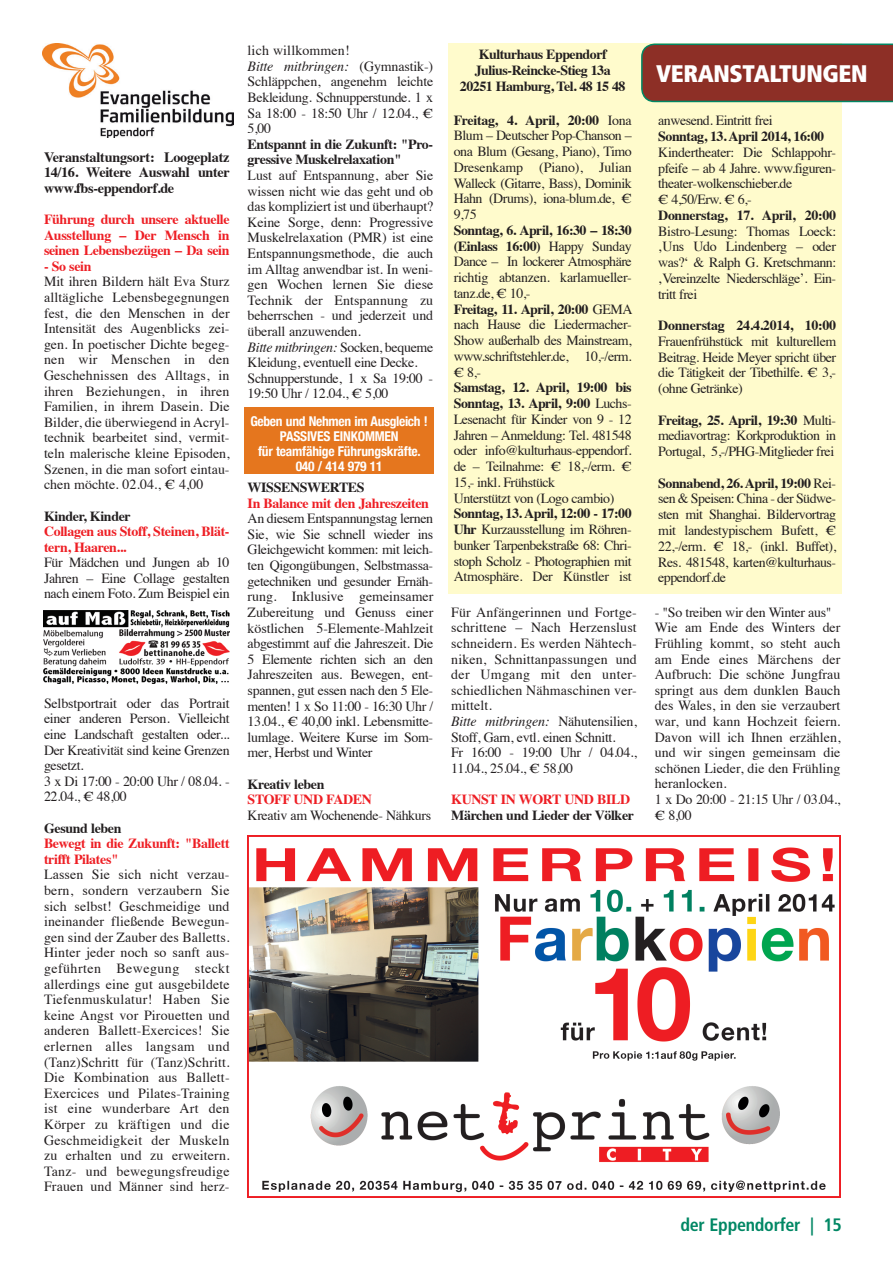
<style>
.page{position:relative;width:893px;height:1263px;background:#fff}
.page>*{position:absolute;margin:0;border:0;box-sizing:border-box;transform-origin:0 0}
.t1{font:900 condensed 24px "Frutiger";letter-spacing:-.015em;color:#fff}
.t2{font:700 condensed 18px "Frutiger";letter-spacing:-.015em;color:#008764}
.t3{font:700 14.25px/15.6px "Times";letter-spacing:-.025em;color:#231f20;text-align:justify}
.t4{font:13.95px/15.6px "Times";letter-spacing:-.025em;color:#231f20;text-align:justify}
.t5{font:13.95px/15.6px "Times";color:#231f20}
.t6{font:700 13.95px/15.8px "Times";letter-spacing:-.025em;color:#231f20}
.t7{font:13.95px/15.6px "Times";letter-spacing:.01em;color:#231f20}
.t8{font:700 13.95px/15.6px "Times";letter-spacing:-.025em;color:#ee1e24}
.t9{font:700 condensed 13.5px/15px "Helvetica Neue";letter-spacing:-.015em;color:#fff;text-align:center}
.s1{font-style:italic}
.s2{font-weight:700}
.s3{font-style:inherit}
</style>
<div class="page">
<div style="left:42px;top:610px;width:190px;height:74px;background:linear-gradient(to bottom,#fff,#fff)"></div>
<img style="left:44px;top:610px;width:186px;height:74px">
<img style="left:43px;top:43px;width:190px;height:95px">
<div style="left:448px;top:43px;width:394px;height:551px;background:#fffbcc"></div>
<div style="left:641px;top:44px;width:252px;height:58px;background:#8d2f26"></div>
<div style="left:245px;top:407px;width:189px;height:66px;background:#e5761e"></div>
<img style="left:248px;top:836px;width:592px;height:362px">
<p class="t3" style="left:44px;top:148px;width:187px">Veranstaltungsort: Loogeplatz 14/16. Weitere Auswahl unter www.fbs-eppendorf.de</p>
<p class="t8" style="left:44px;top:210px;width:187px;text-align:justify">Führung durch unsere aktuelle Ausstellung – Der Mensch in seinen Lebensbezügen – Da sein</p>
<p class="t8" style="left:44px;top:257px;width:49px">- So sein</p>
<p class="t4" style="left:44px;top:273px;width:187px">Mit ihren Bildern hält Eva Sturz alltägliche Lebensbegegnungen fest, die den Menschen in der Intensität des Augenblicks zei&shy;gen. In poetischer Dichte begeg&shy;nen wir Menschen in den Geschehnissen des Alltags, in ihren Beziehungen, in ihren Familien, in ihrem Dasein. Die Bilder, die überwiegend in Acryl&shy;technik bearbeitet sind, vermit&shy;teln malerische kleine Episoden, Szenen, in die man sofort eintau&shy;chen möchte. 02.04., € 4,00</p>
<p class="t6" style="left:44px;top:506px;width:88px">Kinder, Kinder</p>
<p class="t8" style="left:44px;top:522px;width:187px">Collagen aus Stoff, Steinen, Blät&shy;tern, Haaren...</p>
<p class="t4" style="left:44px;top:554px;width:187px">Für Mädchen und Jungen ab 10<br>Jahren – Eine Collage gestalten nach einem Foto. Zum Beispiel ein</p>
<p class="t4" style="left:44px;top:694px;width:187px;text-align:left">Selbstportrait oder das Portrait einer anderen Person. Vielleicht eine Landschaft gestalten oder...<br>Der Kreativität sind keine Grenzen gesetzt.<br>3 x Di 17:00 - 20:00 Uhr / 08.04. -<br>22.04., € 48,00</p>
<p class="t6" style="left:44px;top:818px;width:79px">Gesund leben</p>
<p class="t8" style="left:44px;top:834px;width:187px">Bewegt in die Zukunft: "Ballett trifft Pilates"</p>
<p class="t4" style="left:44px;top:866px;width:187px">Lassen Sie sich nicht verzau&shy;bern, sondern verzaubern Sie sich selbst! Geschmeidige und ineinander fließende Bewegun&shy;gen sind der Zauber des Balletts.<br>Hinter jeder noch so sanft aus&shy;geführten Bewegung steckt allerdings eine gut ausgebildete Tiefenmuskulatur! Haben Sie keine Angst vor Pirouetten und anderen Ballett-Exercices! Sie erlernen alles langsam und (Tanz)Schritt für (Tanz)Schritt.<br>Die Kombination aus Ballett-Exercices und Pilates-Training ist eine wunderbare Art den Körper zu kräftigen und die Geschmeidigkeit der Muskeln zu erhalten und zu erweitern.<br>Tanz- und bewegungsfreudige Frauen und Männer sind herz-</p>
<p class="t4" style="left:248px;top:42px;width:187px;text-align:left">lich willkommen!<br><span class="s1">Bitte mitbringen:</span> (Gymnastik-)<br>Schläppchen, angenehm leichte<br>Bekleidung. Schnupperstunde. 1 x<br>Sa 18:00 - 18:50 Uhr / 12.04., €<br>5,00</p>
<p class="t6" style="left:248px;top:135px;width:187px">Entspannt in die Zukunft: "Pro&shy;gressive Muskelrelaxation"</p>
<p class="t4" style="left:248px;top:166px;width:187px;text-align:left">Lust auf Entspannung, aber Sie wissen nicht wie das geht und ob das kompliziert ist und überhaupt?<br>Keine Sorge, denn: Progressive<br>Muskelrelaxation (PMR) ist eine<br>Entspannungsmethode, die auch im Alltag anwendbar ist. In weni&shy;gen Wochen lernen Sie diese<br>Technik der Entspannung zu beherrschen - und jederzeit und überall anzuwenden.<br><span class="s1">Bitte mitbringen:</span> Socken, bequeme<br>Kleidung, eventuell eine Decke.<br>Schnupperstunde, 1 x Sa 19:00 -<br>19:50 Uhr / 12.04., € 5,00</p>
<p class="t9" style="left:250px;top:412px;width:179px">Geben und Nehmen im Ausgleich !<br>PASSIVES EINKOMMEN<br>für teamfähige Führungskräfte.<br>040 / 414 979 11</p>
<p class="t6" style="left:248px;top:478px;width:119px">WISSENSWERTES</p>
<p class="t8" style="left:248px;top:494px;width:183px">In Balance mit den Jahreszeiten</p>
<p class="t4" style="left:248px;top:510px;width:187px">An diesem Entspannungstag lernen Sie, wie Sie schnell wieder ins Gleichgewicht kommen: mit leich&shy;ten Qigongübungen, Selbstmassa&shy;getechniken und gesunder Ernäh&shy;rung. Inklusive gemeinsamer Zubereitung und Genuss einer köstlichen 5-Elemente-Mahlzeit abgestimmt auf die Jahreszeit. Die 5 Elemente richten sich an den Jahreszeiten aus. Bewegen, ent&shy;spannen, gut essen nach den 5 Ele&shy;menten! 1 x So 11:00 - 16:30 Uhr / 13.04., € 40,00 inkl. Lebensmitte&shy;lumlage. Weitere Kurse im Som&shy;mer, Herbst und Winter</p>
<p class="t6" style="left:248px;top:774px;width:78px">Kreativ leben</p>
<p class="t8" style="left:248px;top:790px;width:126px">STOFF UND FADEN</p>
<p class="t4" style="left:248px;top:806px;width:185px">Kreativ am Wochenende- Nähkurs</p>
<p class="t6" style="left:460px;top:45px;width:167px;text-align:center">Kulturhaus Eppendorf<br>Julius-Reincke-Stieg 13a<br>20251 Hamburg, Tel. 48 15 48</p>
<p class="t4" style="left:454px;top:111px;width:180px"><span class="s2">Freitag, 4. April, 20:00</span> Iona Blum – Deutscher Pop-Chanson – ona Blum (Gesang, Piano), Timo Dresenkamp (Piano), Julian Walleck (Gitarre, Bass), Dominik Hahn (Drums), iona-blum.de, € 9,75</p>
<p class="t4" style="left:454px;top:221px;width:180px;text-align:left"><span class="s2">Sonntag, 6. April, 16:30 – 18:30 (Einlass 16:00)</span> Happy Sunday<br>Dance – In lockerer Atmosphäre richtig abtanzen. karlamueller&shy;tanz.de, € 10,-<br><span class="s2">Freitag, 11. April, 20:00</span> GEMA nach Hause die Liedermacher-<br>Show außerhalb des Mainstream, www.schriftstehler.de, 10,-/erm. € 8,-</p>
<p class="t4" style="left:454px;top:378px;width:179px;text-align:left"><span class="s2">Samstag, 12. April, 19:00 bis<br>Sonntag, 13. April, 9:00</span> Luchs-<br>Lesenacht für Kinder von 9 - 12<br>Jahren – Anmeldung: Tel. 481548 oder info@kulturhaus-eppendorf. de – Teilnahme: € 18,-/erm. €<br>15,- inkl. Frühstück<br>Unterstützt von (Logo cambio)</p>
<p class="t4" style="left:454px;top:504px;width:179px"><span class="s2">Sonntag, 13. April, 12:00 - 17:00<br>Uhr</span> Kurzausstellung im Röhren&shy;bunker Tarpenbekstraße 68: Chri&shy;stoph Scholz - Photographien mit Atmosphäre. Der Künstler ist</p>
<p class="t7" style="left:451px;top:603px;width:187px">Für Anfängerinnen und Fortge&shy;schrittene – Nach Herzenslust schneidern. Es werden Nähtech&shy;niken, Schnittanpassungen und der Umgang mit den unter&shy;schiedlichen Nähmaschinen ver&shy;mittelt.<br><span class="s1">Bitte mitbringen:</span> Nähutensilien,<br>Stoff, Garn, evtl. einen Schnitt.<br>Fr 16:00 - 19:00 Uhr / 04.04.,<br>11.04., 25.04., € 58,00</p>
<p class="t8" style="left:451px;top:790px;width:180px">KUNST IN WORT UND BILD</p>
<p class="t6" style="left:451px;top:805px;width:184px">Märchen und Lieder der Völker</p>
<h1 class="t1" style="left:656px;top:59px;width:213px">VERANSTALTUNGEN</h1>
<p class="t4" style="left:658px;top:112px;width:116px">anwesend. Eintritt frei</p>
<p class="t6" style="left:658px;top:127px;width:167px">Sonntag, 13. April 2014, 16:00</p>
<p class="t4" style="left:658px;top:143px;width:179px;text-align:left">Kindertheater: Die Schlappohr&shy;pfeife – ab 4 Jahre. www.figuren&shy;theater-wolkenschieber.de<br>€ 4,50/Erw. € 6,-</p>
<p class="t6" style="left:658px;top:206px;width:179px">Donnerstag, 17. April, 20:00</p>
<p class="t4" style="left:658px;top:222px;width:179px">Bistro-Lesung: Thomas Loeck: ‚Uns Udo Lindenberg – oder was?‘ &amp; Ralph G. Kretschmann: ‚Vereinzelte Niederschläge’. Ein&shy;tritt frei</p>
<p class="t6" style="left:658px;top:316px;width:180px">Donnerstag 24.4.2014, 10:00</p>
<p class="t4" style="left:658px;top:332px;width:179px">Frauenfrühstück mit kulturellem Beitrag. Heide Meyer spricht über die Tätigkeit der Tibethilfe. € 3,- (ohne Getränke)</p>
<p class="t4" style="left:658px;top:411px;width:179px"><span class="s2">Freitag, 25. April, 19:30</span> Multi&shy;mediavortrag: Korkproduktion in Portugal, 5,-/PHG-Mitglieder frei</p>
<p class="t4" style="left:658px;top:474px;width:180px"><span class="s2">Sonnabend, 26. April, 19:00</span> Rei&shy;sen &amp; Speisen: China - der Südwe&shy;sten mit Shanghai. Bildervortrag mit landestypischem Bufett, € 22,-/erm. € 18,- (inkl. Buffet), Res. 481548, karten@kulturhaus&shy;eppendorf.de</p>
<p class="t5" style="left:655px;top:603px;width:187px">- "So treiben wir den Winter aus"<br>Wie am Ende des Winters der<br>Frühling kommt, so steht auch am Ende eines Märchens der<br>Aufbruch: Die schöne Jungfrau springt aus dem dunklen Bauch des Wales, in den sie verzaubert war, und kann Hochzeit feiern.<br>Davon will ich Ihnen erzählen, und wir singen gemeinsam die schönen Lieder, die den Frühling heranlocken.<br>1 x Do 20:00 - 21:15 Uhr / 03.04., € 8,00</p>
<p class="t2" style="left:680px;top:1213px;width:163px">der Eppendorfer | <span class="s3">15</span></p>
</div>
